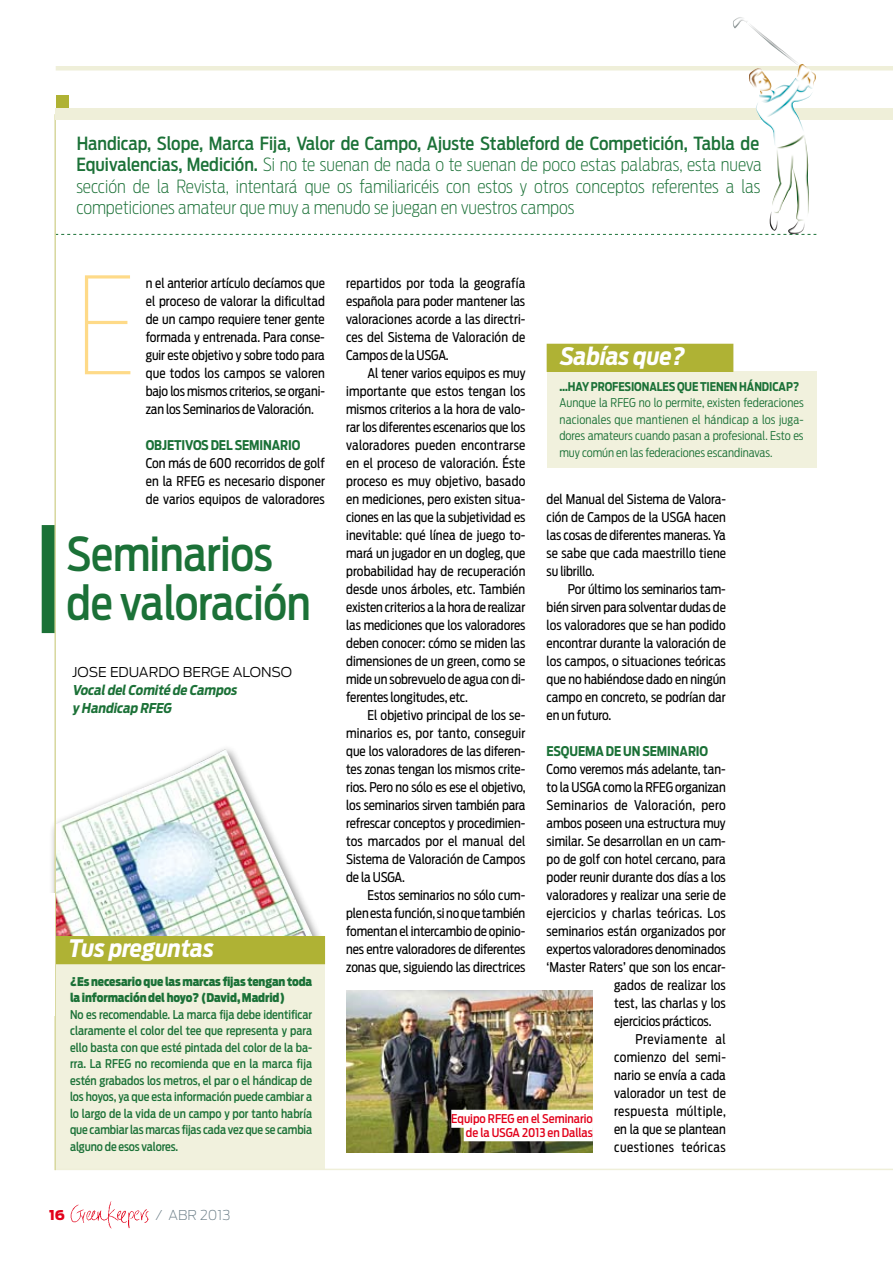
<style>
.page{position:relative;width:893px;height:1263px;background:#fff}
.page>*{position:absolute;margin:0;border:0;box-sizing:border-box;transform-origin:0 0}
.t1{font:100 133.5px "Antenna Cond";color:#feda88}
.t2{font:500 46.5px/49.5px "Antenna Cond";letter-spacing:-.005em;color:#1b7137}
.t3{font:italic 700 24px "Antenna Cond";color:#fff}
.t4{font:200 18px/21.6px "Antenna Cond";color:#1b7137}
.t5{font:italic 700 13.5px/18px "Antenna Cond";letter-spacing:-.02em;color:#1b7137}
.t6{font:300 13.5px "Antenna";color:#000}
.t7{font:200 13.5px "Antenna";color:#697c86}
.t8{font:900 13.5px "Antenna";color:#e2001a}
.t9{font:13.35px/18px "Antenna Cond";letter-spacing:-.005em;color:#000;text-align:justify}
.t10{font:700 13.35px "Antenna Cond";letter-spacing:-.005em;color:#1b7137}
.t11{font:13.35px "Antenna Cond";letter-spacing:.035em;color:#000}
.t12{font:13.35px "Antenna Cond";letter-spacing:.02em;color:#000}
.t13{font:13.35px "Antenna Cond";letter-spacing:.03em;color:#000}
.t14{font:13.35px "Antenna Cond";letter-spacing:.025em;color:#000}
.t15{font:13.35px "Antenna Cond";letter-spacing:.04em;color:#000}
.t16{font:500 12px/16.5px "Antenna Cond";letter-spacing:-.005em;color:#1b7137;text-align:justify}
.t17{font:300 12px/16.5px "Antenna Cond";color:#1b7137;text-align:justify}
.t18{font:900 12px/16.5px "Antenna Cond";letter-spacing:-.005em;color:#1b7137}
.t19{font:500 12px/13.5px "Antenna Cond";color:#e2001a;text-align:right}
.t20{font:700 12px "Antenna Cond";letter-spacing:-.005em;color:#1b7137;scale:.95 1}
.s1{font-weight:500}
</style>
<div class="page">
<img style="left:70px;top:1201px;width:79px;height:28px">
<div style="left:55px;top:960px;width:270px;height:209px;background:#f1f1dd"></div>
<svg style="left:56px;top:234px;width:760px;height:1px"></svg>
<hr style="left:55px;top:1169px;width:838px;height:1px;background:#efefd9">
<div style="left:547px;top:372px;width:269px;height:96px;background:#f1f1dd"></div>
<div style="left:547px;top:344px;width:186px;height:27px;background:#afb234"></div>
<div style="left:547px;top:344px;width:186px;height:28px;border:1px solid #afb234"></div>
<div style="left:42px;top:525px;width:13px;height:108px;background:#1b7137"></div>
<img style="left:56px;top:749px;width:259px;height:187px">
<div style="left:56px;top:936px;width:269px;height:28px;background:#afb234"></div>
<hr style="left:54px;top:114px;width:2px;height:1056px;background:#d7d79d">
<div style="left:56px;top:108px;width:837px;height:11px;background:#efefd9"></div>
<div style="left:56px;top:66px;width:837px;height:5px;background:#efefd9"></div>
<div style="left:56px;top:95px;width:12px;height:13px;background:#afb234"></div>
<img style="left:732px;top:17px;width:85px;height:217px">
<img style="left:346px;top:990px;width:247px;height:162px">
<div style="left:451px;top:1110px;width:142px;height:18px;background:#fff"></div>
<div style="left:464px;top:1123px;width:129px;height:18px;background:#fff"></div>
<p class="t4" style="left:76px;top:132px;width:687px"><span class="s1">Handicap, Slope, Marca Fija, Valor de Campo, Ajuste Stableford de Competición, Tabla de Equivalencias, Medición.</span> Si no te suenan de nada o te suenan de poco estas palabras, esta nueva sección de la Revista, intentará que os familiaricéis con estos y otros conceptos referentes a las competiciones amateur que muy a menudo se juegan en vuestros campos</p>
<h1 class="t1" style="left:75px;top:246px;width:63px">E</h1>
<p class="t9" style="left:146px;top:274px;width:181px">n el anterior artículo decíamos que el proceso de valorar la dificultad de un campo requiere tener gente formada y entrenada. Para conse&shy;guir este objetivo y sobre todo para que todos los campos se valoren bajo los mismos criterios, se organi&shy;zan los Seminarios de Valoración.</p>
<p class="t10" style="left:146px;top:437px;width:37px">OBJETIVO</p>
<p class="t10" style="left:201px;top:437px;width:66px">S DEL SEMINARIO</p>
<p class="t9" style="left:146px;top:454px;width:181px">Con más de 600 recorridos de golf en la RFEG es necesario disponer de varios equipos de valoradores</p>
<h2 class="t2" style="left:67px;top:529px;width:246px">Seminarios de valoración</h2>
<p class="t6" style="left:72px;top:664px;width:16px">JOSE</p>
<p class="t6" style="left:110px;top:664px;width:20px">EDUARDO</p>
<p class="t6" style="left:183px;top:664px;width:20px">BERGE</p>
<p class="t6" style="left:233px;top:664px;width:21px">ALONSO</p>
<p class="t5" style="left:72px;top:681px;width:169px">VocaldelComité de Campos y Handicap RFEG</p>
<h3 class="t3" style="left:69px;top:934px;width:147px">Tus preguntas</h3>
<p class="t18" style="left:70px;top:973px;width:244px">¿Es necesario que las marcas fijas tengan toda la información del hoyo? (David, Madrid)</p>
<p class="t16" style="left:70px;top:1006px;width:244px">No es recomendable. La marca fija debe identificar claramente el color del tee que representa y para ello basta con que esté pintada del color de la ba&shy;rra. La RFEG no recomienda que en la marca fija estén grabados los metros, el par o el hándicap de los hoyos, ya que esta información puede cambiar a lo largo de la vida de un campo y por tanto habría que cambiar las marcas fijas cada vez que se cambia alguno de esos valores.</p>
<p class="t9" style="left:346px;top:274px;width:181px">repartidos por toda la geografía española para poder mantener las valoraciones acorde a las directri&shy;ces del Sistema de Valoración de Campos de la USGA.</p>
<p class="t9" style="left:346px;top:364px;width:181px;text-indent:21px">Al tener varios equipos es muy importante que estos tengan los mismos criterios a la hora de valo&shy;rar los diferentes escenarios que los valoradores pueden encontrarse en el proceso de valoración. Éste proceso es muy objetivo, basado en mediciones, pero existen situa&shy;ciones en las que la subjetividad es inevitable: qué línea de juego to&shy;mará un jugador en un dogleg, que probabilidad hay de recuperación desde unos árboles, etc. También existen criterios a la hora de realizar las mediciones que los valoradores deben conocer: cómo se miden las dimensiones de un green, como se mide un sobrevuelo de agua con di&shy;ferentes longitudes, etc.</p>
<p class="t9" style="left:346px;top:706px;width:181px;text-indent:21px">El objetivo principal de los se&shy;minarios es, por tanto, conseguir que los valoradores de las diferen&shy;tes zonas tengan los mismos crite&shy;rios. Pero no sólo es ese el objetivo, los seminarios sirven también para refrescar conceptos y procedimien&shy;tos marcados por el manual del Sistema de Valoración de Campos de la USGA.</p>
<p class="t9" style="left:346px;top:886px;width:181px;text-indent:21px">Estos seminarios no sólo cum&shy;plen esta función, si no que también fomentan el intercambio de opinio&shy;nes entre valoradores de diferentes zonas que, siguiendo las directrices</p>
<h3 class="t3" style="left:560px;top:342px;width:126px">Sabías que?</h3>
<p class="t20" style="left:559px;top:379px;width:254px">…HAY PROFESIONALES QUE TIENEN HÁNDICAP?</p>
<p class="t17" style="left:559px;top:395px;width:246px">Aunque la RFEG no lo permite, existen federaciones nacionales que mantienen el hándicap a los juga&shy;dores amateurs cuando pasan a profesional. Esto es muy común en las federaciones escandinavas.</p>
<p class="t9" style="left:547px;top:490px;width:181px">del Manual del Sistema de Valora&shy;ción de Campos de la USGA hacen las cosas de diferentes maneras. Ya se sabe que cada maestrillo tiene su librillo.</p>
<p class="t9" style="left:547px;top:580px;width:181px;text-indent:21px">Por último los seminarios tam&shy;bién sirven para solventar dudas de los valoradores que se han podido encontrar durante la valoración de los campos, o situaciones teóricas que no habiéndose dado en ningún campo en concreto, se podrían dar en un futuro.</p>
<p class="t10" style="left:547px;top:743px;width:129px">ESQUEMA DE UN SEMINARIO</p>
<p class="t9" style="left:547px;top:760px;width:181px">Como veremos más adelante, tan-</p>
<p class="t9" style="left:547px;top:778px;width:181px">to la USGA como la RFEG organizan</p>
<p class="t13" style="left:547px;top:797px;width:181px">Seminarios de Valoración, pero</p>
<p class="t9" style="left:547px;top:814px;width:181px">ambos poseen una estructura muy</p>
<p class="t9" style="left:547px;top:832px;width:181px">similar. Se desarrollan en un cam-</p>
<p class="t9" style="left:547px;top:850px;width:181px">po de golf con hotel cercano, para</p>
<p class="t9" style="left:547px;top:868px;width:181px">poder reunir durante dos días a los</p>
<p class="t9" style="left:547px;top:886px;width:181px">valoradores y realizar una serie de</p>
<p class="t12" style="left:547px;top:905px;width:181px">ejercicios y charlas teóricas. Los</p>
<p class="t9" style="left:547px;top:922px;width:181px">seminarios están organizados por</p>
<p class="t9" style="left:547px;top:940px;width:181px">expertos valoradores denominados</p>
<p class="t9" style="left:547px;top:958px;width:181px">‘Master Raters’ que son los encar-</p>
<p class="t9" style="left:614px;top:976px;width:113px">gados de realizar los</p>
<p class="t9" style="left:614px;top:994px;width:113px">test, las charlas y los</p>
<p class="t9" style="left:614px;top:1012px;width:99px">ejercicios prácticos.</p>
<p class="t15" style="left:635px;top:1031px;width:92px">Previamente al</p>
<p class="t14" style="left:614px;top:1049px;width:113px">comienzo del semi-</p>
<p class="t9" style="left:614px;top:1066px;width:113px">nario se envía a cada</p>
<p class="t9" style="left:614px;top:1084px;width:113px">valorador un test de</p>
<p class="t11" style="left:614px;top:1103px;width:113px">respuesta múltiple,</p>
<p class="t9" style="left:614px;top:1120px;width:113px">en la que se plantean</p>
<p class="t11" style="left:614px;top:1139px;width:113px">cuestiones teóricas</p>
<p class="t19" style="left:451px;top:1112px;width:143px">Equipo RFEG en el Seminario de la USGA 2013 en Dallas</p>
<p class="t8" style="left:49px;top:1207px;width:18px">16</p>
<p class="t7" style="left:156px;top:1207px;width:76px">/ ABR 2013</p>
</div>
